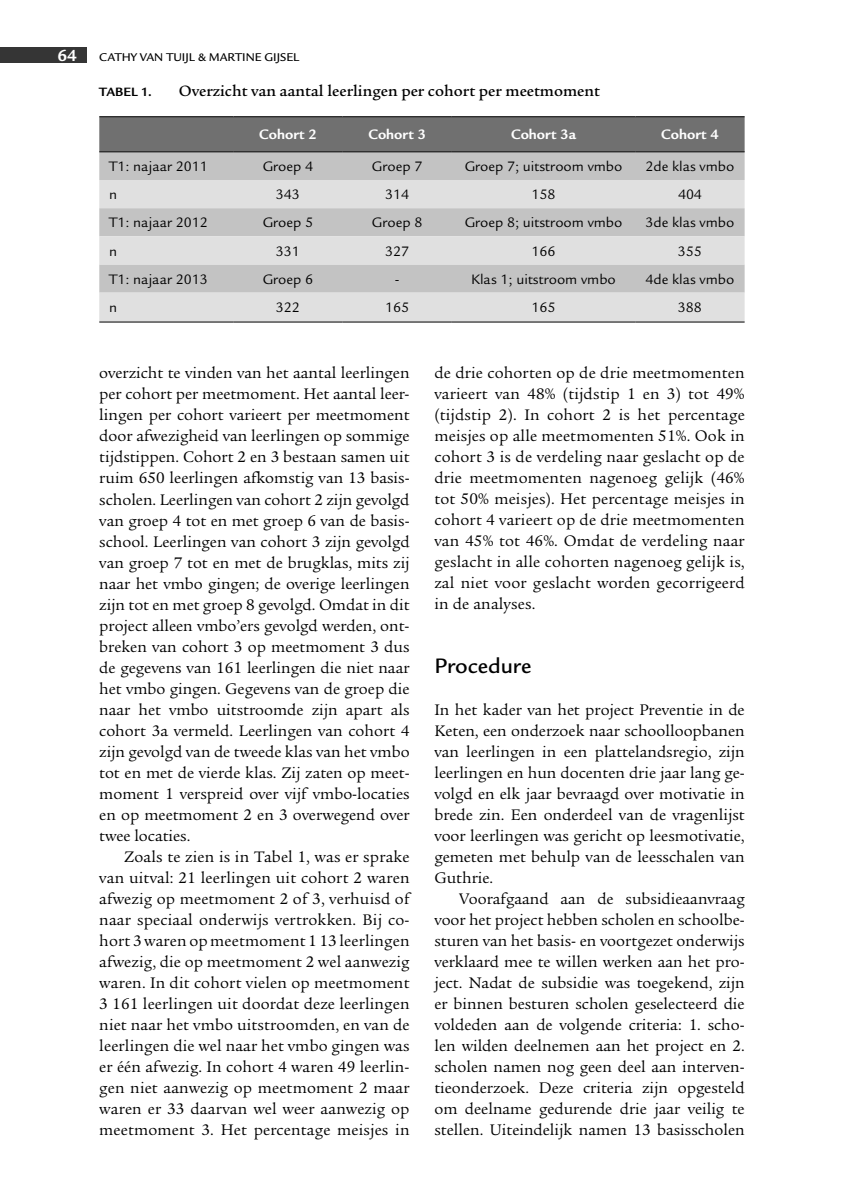
<style>
.page{position:relative;width:844px;height:1191px;background:#fff}
.page>*{position:absolute;margin:0;border:0;box-sizing:border-box;transform-origin:0 0}
.t1{font:500 22.75px "Legacy Sans Std";color:#000}
.t2{font:700 17.5px "Legacy Sans Std";color:#fff}
.t3{font:16.62px/21px "Legacy Serif Std";color:#000;text-align:justify}
.t4{font:500 16.28px "Legacy Serif Std";color:#000}
.t5{font:14.88px "Legacy Sans Std";color:#000}
.t6{font:700 14.88px "Legacy Sans Std";color:#fff}
.t7{font:700 13.12px "Legacy Sans Std";color:#000}
.t8{font:500 12.25px "Legacy Sans Std";color:#000}
</style>
<div class="page">
<div style="left:0;top:47px;width:87px;height:16px;background:#353535"></div>
<div style="left:99px;top:117px;width:645px;height:34px;background:#707070"></div>
<div style="left:99px;top:152px;width:645px;height:28px;background:#c3c3c3"></div>
<svg style="left:99px;top:180px;width:645px;height:141px;background:#d4d4d4"></svg>
<hr style="left:99px;top:116px;width:134px;height:1px;background:#000">
<hr style="left:233px;top:116px;width:109px;height:1px;background:#000">
<hr style="left:342px;top:116px;width:109px;height:1px;background:#000">
<hr style="left:451px;top:116px;width:184px;height:1px;background:#000">
<hr style="left:635px;top:116px;width:109px;height:1px;background:#000">
<hr style="left:99px;top:151px;width:134px;height:1px;background:#000">
<hr style="left:233px;top:151px;width:109px;height:1px;background:#000">
<hr style="left:342px;top:151px;width:109px;height:1px;background:#000">
<hr style="left:451px;top:151px;width:184px;height:1px;background:#000">
<hr style="left:635px;top:151px;width:109px;height:1px;background:#000">
<hr style="left:99px;top:321px;width:134px;height:1px;background:#000">
<hr style="left:233px;top:321px;width:109px;height:1px;background:#000">
<hr style="left:342px;top:321px;width:109px;height:1px;background:#000">
<hr style="left:451px;top:321px;width:184px;height:1px;background:#000">
<hr style="left:635px;top:321px;width:109px;height:1px;background:#000">
<p class="t2" style="left:57px;top:46px;width:21px">64</p>
<p class="t8" style="left:99px;top:51px;width:201px">CATHY VAN TUIJL &amp; MARTINE GIJSEL</p>
<p class="t7" style="left:99px;top:85px;width:54px">Tabel 1.</p>
<p class="t4" style="left:179px;top:82px;width:422px">Overzicht van aantal leerlingen per cohort per meetmoment</p>
<p class="t6" style="left:259px;top:126px;width:59px">Cohort 2</p>
<p class="t6" style="left:368px;top:126px;width:59px">Cohort 3</p>
<p class="t6" style="left:511px;top:126px;width:67px">Cohort 3a</p>
<p class="t6" style="left:661px;top:126px;width:59px">Cohort 4</p>
<p class="t5" style="left:109px;top:158px;width:100px">T1: najaar 2011</p>
<p class="t5" style="left:263px;top:158px;width:52px">Groep 4</p>
<p class="t5" style="left:372px;top:158px;width:52px">Groep 7</p>
<p class="t5" style="left:464px;top:158px;width:159px">Groep 7; uitstroom vmbo</p>
<p class="t5" style="left:645px;top:158px;width:90px">2de klas vmbo</p>
<p class="t5" style="left:109px;top:186px;width:9px">n</p>
<p class="t5" style="left:276px;top:186px;width:25px">343</p>
<p class="t5" style="left:385px;top:186px;width:25px">314</p>
<p class="t5" style="left:531px;top:186px;width:25px">158</p>
<p class="t5" style="left:677px;top:186px;width:25px">404</p>
<p class="t5" style="left:109px;top:214px;width:100px">T1: najaar 2012</p>
<p class="t5" style="left:263px;top:214px;width:52px">Groep 5</p>
<p class="t5" style="left:372px;top:214px;width:52px">Groep 8</p>
<p class="t5" style="left:464px;top:214px;width:159px">Groep 8; uitstroom vmbo</p>
<p class="t5" style="left:645px;top:214px;width:90px">3de klas vmbo</p>
<p class="t5" style="left:109px;top:242px;width:9px">n</p>
<p class="t5" style="left:276px;top:242px;width:25px">331</p>
<p class="t5" style="left:385px;top:242px;width:25px">327</p>
<p class="t5" style="left:531px;top:242px;width:25px">166</p>
<p class="t5" style="left:677px;top:242px;width:25px">355</p>
<p class="t5" style="left:109px;top:271px;width:100px">T1: najaar 2013</p>
<p class="t5" style="left:262px;top:271px;width:52px">Groep 6</p>
<p class="t5" style="left:394px;top:271px;width:6px">-</p>
<p class="t5" style="left:471px;top:271px;width:146px">Klas 1; uitstroom vmbo</p>
<p class="t5" style="left:645px;top:271px;width:90px">4de klas vmbo</p>
<p class="t5" style="left:109px;top:299px;width:9px">n</p>
<p class="t5" style="left:276px;top:299px;width:25px">322</p>
<p class="t5" style="left:385px;top:299px;width:25px">165</p>
<p class="t5" style="left:531px;top:299px;width:25px">165</p>
<p class="t5" style="left:677px;top:299px;width:25px">388</p>
<p class="t3" style="left:99px;top:363px;width:312px">overzicht te vinden van het aantal leerlingen per cohort per meetmoment. Het aantal leer&shy;lingen per cohort varieert per meetmoment door afwezigheid van leerlingen op sommige tijdstippen. Cohort 2 en 3 bestaan samen uit ruim 650 leerlingen afkomstig van 13 basis&shy;scholen. Leerlingen van cohort 2 zijn gevolgd van groep 4 tot en met groep 6 van de basis&shy;school. Leerlingen van cohort 3 zijn gevolgd van groep 7 tot en met de brugklas, mits zij naar het vmbo gingen; de overige leerlingen zijn tot en met groep 8 gevolgd. Omdat in dit project alleen vmbo’ers gevolgd werden, ont&shy;breken van cohort 3 op meetmoment 3 dus de gegevens van 161 leerlingen die niet naar het vmbo gingen. Gegevens van de groep die naar het vmbo uitstroomde zijn apart als cohort 3a vermeld. Leerlingen van cohort 4 zijn gevolgd van de tweede klas van het vmbo tot en met de vierde klas. Zij zaten op meet&shy;moment 1 verspreid over vijf vmbo-locaties en op meetmoment 2 en 3 overwegend over twee locaties.</p>
<p class="t3" style="left:99px;top:846px;width:312px;text-indent:25px">Zoals te zien is in Tabel 1, was er sprake van uitval: 21 leerlingen uit cohort 2 waren afwezig op meetmoment 2 of 3, verhuisd of naar speciaal onderwijs vertrokken. Bij co&shy;hort 3 waren op meetmoment 1 13 leerlingen afwezig, die op meetmoment 2 wel aanwezig waren. In dit cohort vielen op meetmoment 3 161 leerlingen uit doordat deze leerlingen niet naar het vmbo uitstroomden, en van de leerlingen die wel naar het vmbo gingen was er één afwezig. In cohort 4 waren 49 leerlin&shy;gen niet aanwezig op meetmoment 2 maar waren er 33 daarvan wel weer aanwezig op meetmoment 3. Het percentage meisjes in</p>
<p class="t3" style="left:434px;top:363px;width:312px">de drie cohorten op de drie meetmomenten varieert van 48% (tijdstip 1 en 3) tot 49% (tijdstip 2). In cohort 2 is het percentage meisjes op alle meetmomenten 51%. Ook in cohort 3 is de verdeling naar geslacht op de drie meetmomenten nagenoeg gelijk (46% tot 50% meisjes). Het percentage meisjes in cohort 4 varieert op de drie meetmomenten van 45% tot 46%. Omdat de verdeling naar geslacht in alle cohorten nagenoeg gelijk is, zal niet voor geslacht worden gecorrigeerd in de analyses.</p>
<h1 class="t1" style="left:434px;top:652px;width:98px">PROCEDURE</h1>
<p class="t3" style="left:434px;top:699px;width:312px">In het kader van het project Preventie in de Keten, een onderzoek naar schoolloopbanen van leerlingen in een plattelandsregio, zijn leerlingen en hun docenten drie jaar lang ge&shy;volgd en elk jaar bevraagd over motivatie in brede zin. Een onderdeel van de vragenlijst voor leerlingen was gericht op leesmotivatie, gemeten met behulp van de leesschalen van Guthrie.</p>
<p class="t3" style="left:434px;top:888px;width:312px;text-indent:25px">Voorafgaand aan de subsidieaanvraag voor het project hebben scholen en schoolbe&shy;sturen van het basis- en voortgezet onderwijs verklaard mee te willen werken aan het pro&shy;ject. Nadat de subsidie was toegekend, zijn er binnen besturen scholen geselecteerd die voldeden aan de volgende criteria: 1. scho&shy;len wilden deelnemen aan het project en 2. scholen namen nog geen deel aan interven&shy;tieonderzoek. Deze criteria zijn opgesteld om deelname gedurende drie jaar veilig te stellen. Uiteindelijk namen 13 basisscholen</p>
</div>
